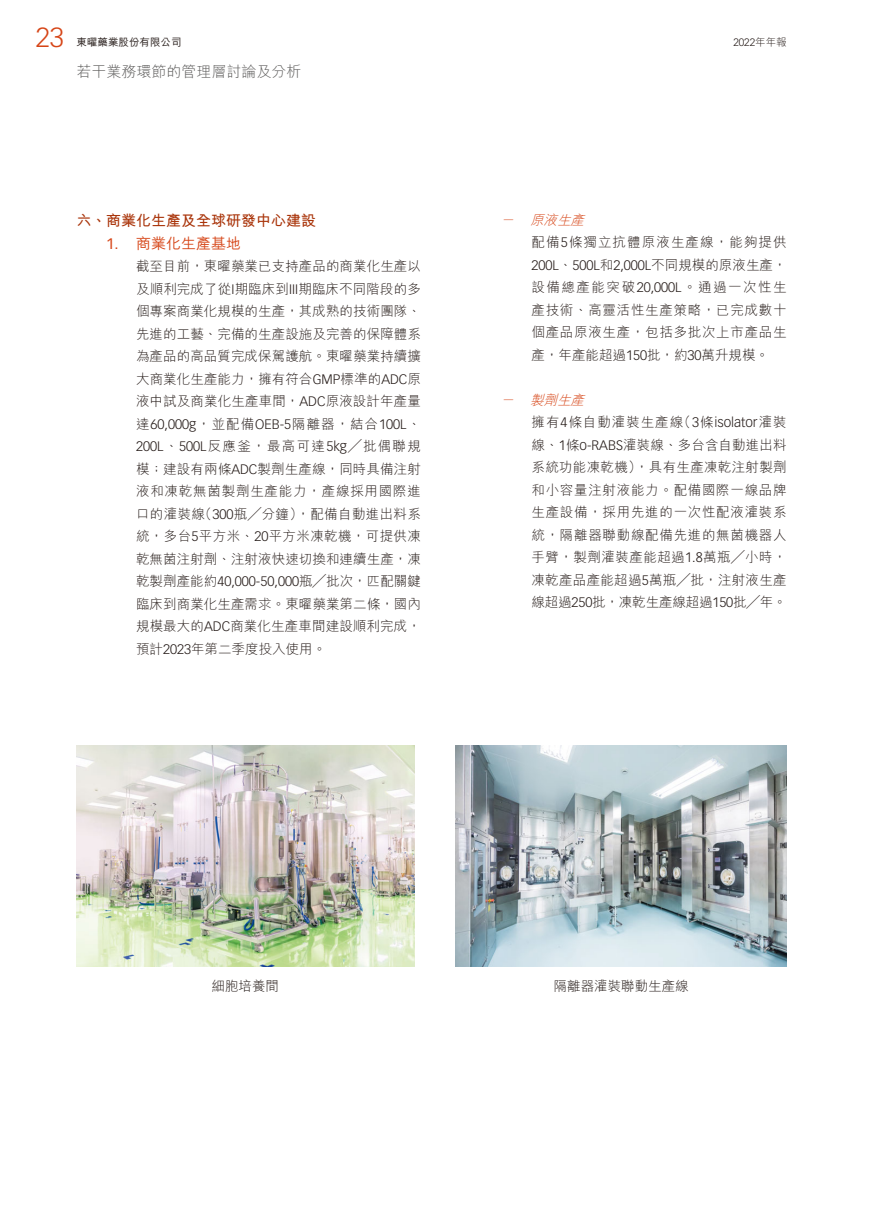
<style>
.page{position:relative;width:893px;height:1212px;background:#fff}
.page>*{position:absolute;margin:0;border:0;box-sizing:border-box;transform-origin:0 0}
.t1{font:300 27px "Vectora LT Std";color:#d64517}
.t2{font:15px "M Hei HK Bold E Ten B5 H";color:#a9340a}
.t3{font:15px "M Hei HK Light E Ten B5 H";color:#595857}
.t4{font:15px "M Hei HK Medium E Ten B5 H";color:#d64517}
.t5{font:13.5px/22.5px "M Hei HK Light E Ten B5 H";letter-spacing:.02em;color:#231916;text-align:justify}
.t6{font:13.5px/22.5px "M Hei HK Light E Ten B5 H";letter-spacing:.045em;color:#231916}
.t7{font:300 13.5px "Vectora LT Std";color:#231916}
.t8{font:13.5px/22.5px "M Hei HK Light E Ten B5 H";letter-spacing:.08em;color:#231916}
.t9{font:13.5px "M Hei HK Light E Ten B5 H";color:#231916}
.t10{font:10.5px "M Hei HK Medium E Ten B5 H";color:#231916}
.t11{font:300 10.5px "Vectora LT Std";color:#231916}
.s1{font-family:"M Hei HK Light E Ten B5 H";font-weight:400}
.s2{font-family:"Vectora LT Std"}
.s3{font-family:"Vectora LT Std";font-weight:300}
.s4{font-style:italic;color:#d64517}
</style>
<div class="page">
<img style="left:456px;top:746px;width:331px;height:220px">
<img style="left:77px;top:746px;width:337px;height:220px">
<h1 class="t1" style="left:36px;top:24px;width:30px">23</h1>
<p class="t10" style="left:77px;top:38px;width:107px">東曜藥業股份有限公司</p>
<p class="t11" style="left:733px;top:38px;width:55px">2022<span class="s1">年年報</span></p>
<p class="t3" style="left:77px;top:66px;width:226px">若干業務環節的管理層討論及分析</p>
<p class="t2" style="left:77px;top:215px;width:241px">六、商業化生產及全球研發中心建設</p>
<p class="t4" style="left:106px;top:237px;width:136px"><span class="s2">1.</span> 商業化生產基地</p>
<p class="t5" style="left:136px;top:257px;width:286px">截至目前，東曜藥業已支持產品的商業化生產以及順利完成了從<span class="s3">I</span>期臨床到<span class="s3">III</span>期臨床不同階段的多個專案商業化規模的生產，其成熟的技術團隊、先進的工藝、完備的生產設施及完善的保障體系為產品的高品質完成保駕護航。東曜藥業持續擴大商業化生產能力，擁有符合<span class="s3">GMP</span>標準的<span class="s3">ADC</span>原液中試及商業化生產車間，<span class="s3">ADC</span>原液設計年產量</p>
<p class="t7" style="left:136px;top:417px;width:286px"><span class="s1">達</span>60,000g<span class="s1">，並配備</span>OEB-5<span class="s1">隔離器，結合</span>100L<span class="s1">、</span></p>
<p class="t5" style="left:136px;top:437px;width:286px"><span class="s3">200L</span>、<span class="s3">500L</span>反應釜，最高可達<span class="s3">5kg</span>╱批偶聯規模；建設有兩條<span class="s3">ADC</span>製劑生產線，同時具備注射液和凍乾無菌製劑生產能力，產線採用國際進口的灌裝線（<span class="s3">300</span>瓶╱分鐘），配備自動進出料系統，多台<span class="s3">5</span>平方米、<span class="s3">20</span>平方米凍乾機，可提供凍乾無菌注射劑、注射液快速切換和連續生產，凍乾製劑產能約<span class="s3">40,000-50,000</span>瓶╱批次，匹配關鍵臨床到商業化生產需求。東曜藥業第二條，國內規模最大的<span class="s3">ADC</span>商業化生產車間建設順利完成，預計<span class="s3">2023</span>年第二季度投入使用。</p>
<p class="t8" style="left:531px;top:210px;width:257px;text-indent:-31px"><span class="s4">－ 原液生產<br></span>配備<span class="s3">5</span>條獨立抗體原液生產線，能夠提供</p>
<p class="t7" style="left:531px;top:258px;width:257px">200L<span class="s1">、</span>500L<span class="s1">和</span>2,000L<span class="s1">不同規模的原液生產，</span></p>
<p class="t5" style="left:531px;top:278px;width:257px">設備總產能突破<span class="s3">20,000L</span>。通過一次性生產技術、高靈活性生產策略，已完成數十個產品原液生產，包括多批次上市產品生產，年產能超過<span class="s3">150</span>批，約<span class="s3">30</span>萬升規模。</p>
<p class="t6" style="left:531px;top:390px;width:257px;text-indent:-31px"><span class="s4">－ 製劑生產<br></span>擁有<span class="s3">4</span>條自動灌裝生產線（<span class="s3">3</span>條<span class="s3">isolator</span>灌裝線、<span class="s3">1</span>條<span class="s3">o-RABS</span>灌裝線、多台含自動進出料系統功能凍乾機），具有生產凍乾注射製劑和小容量注射液能力。配備國際一線品牌生產設備，採用先進的一次性配液灌裝系統，隔離器聯動線配備先進的無菌機器人手臂，製劑灌裝產能超過<span class="s3">1.8</span>萬瓶╱小時，凍乾產品產能超過<span class="s3">5</span>萬瓶╱批，注射液生產線超過<span class="s3">250</span>批，凍乾生產線超過<span class="s3">150</span>批╱年。</p>
<p class="t5" style="left:212px;top:977px;width:69px">細胞培養間</p>
<p class="t9" style="left:554px;top:981px;width:136px">隔離器灌裝聯動生產線</p>
</div>
